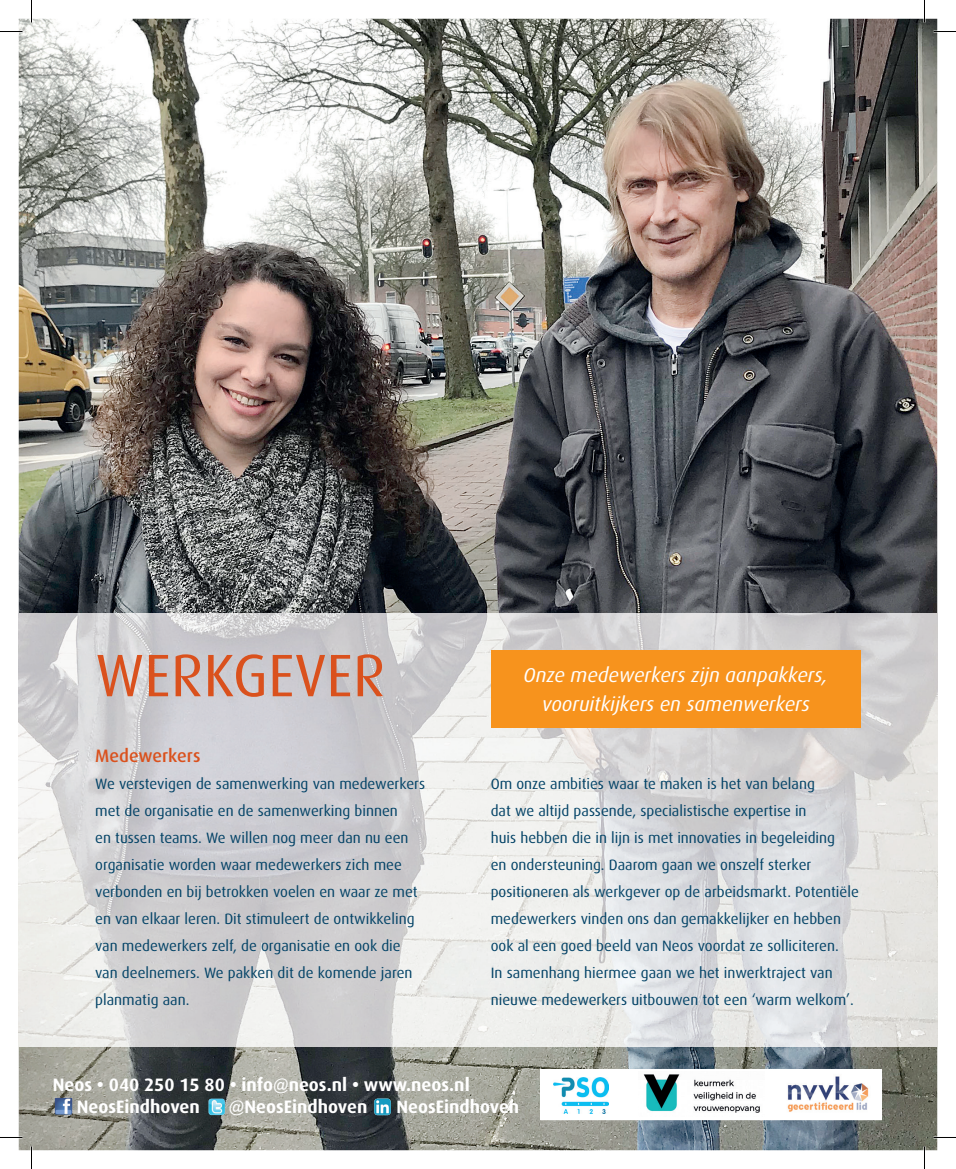
<style>
.page{position:relative;width:956px;height:1169px;background:#fff}
.page>*{position:absolute;margin:0;border:0;box-sizing:border-box;transform-origin:0 0}
.t1{font:60px "Dax";color:#da511d}
.t2{font:italic 19.95px/28.7px "Dax";color:#fff;text-align:center}
.t3{font:700 18px/21.6px "Dax";color:#fff}
.t4{font:500 18px "Dax";color:#da511d}
.t5{font:15px/27px "Dax";color:#024266}
</style>
<div class="page">
<img style="left:19px;top:19px;width:918px;height:1131px">
<img style="left:19px;top:613px;width:918px;height:433px">
<div style="left:491px;top:650px;width:370px;height:78px;background:#f7931d"></div>
<img style="left:54px;top:1097px;width:18px;height:18px">
<img style="left:54px;top:1098px;width:18px;height:16px">
<img style="left:208px;top:1098px;width:17px;height:17px">
<svg style="left:376px;top:1114px;width:13px;height:1px"></svg>
<img style="left:374px;top:1098px;width:17px;height:16px">
<div style="left:540px;top:1069px;width:342px;height:51px;background:#fff"></div>
<img style="left:553px;top:1077px;width:56px;height:36px">
<img style="left:643px;top:1074px;width:117px;height:39px">
<img style="left:787px;top:1076px;width:82px;height:36px">
<hr style="left:0;top:1136px;width:22px;height:2px;background:#fff">
<hr style="left:933px;top:1136px;width:23px;height:2px;background:#fff">
<hr style="left:923px;top:0;width:2px;height:23px;background:#fff">
<hr style="left:923px;top:1146px;width:2px;height:23px;background:#fff">
<svg style="left:0;top:31px;width:22px;height:1px"></svg>
<svg style="left:933px;top:31px;width:23px;height:1px"></svg>
<svg style="left:0;top:1137px;width:22px;height:1px"></svg>
<svg style="left:933px;top:1137px;width:23px;height:1px"></svg>
<svg style="left:31px;top:0;width:1px;height:23px"></svg>
<svg style="left:31px;top:1146px;width:1px;height:23px"></svg>
<svg style="left:924px;top:0;width:1px;height:23px"></svg>
<svg style="left:924px;top:1146px;width:1px;height:23px"></svg>
<h1 class="t1" style="left:95px;top:642px;width:292px">WERKGEVER</h1>
<p class="t4" style="left:95px;top:746px;width:107px">Medewerkers</p>
<p class="t5" style="left:95px;top:770px;width:331px">We verstevigen de samenwerking van medewerkers met de organisatie en de samenwerking binnen<br>en tussen teams. We willen nog meer dan nu een organisatie worden waar medewerkers zich mee verbonden en bij betrokken voelen en waar ze met en van elkaar leren. Dit stimuleert de ontwikkeling van medewerkers zelf, de organisatie en ook die van deelnemers. We pakken dit de komende jaren planmatig aan.</p>
<h2 class="t2" style="left:524px;top:661px;width:306px">Onze medewerkers zijn aanpakkers, vooruitkijkers en samenwerkers</h2>
<p class="t5" style="left:491px;top:770px;width:370px">Om onze ambities waar te maken is het van belang<br>dat we altijd passende, specialistische expertise in<br>huis hebben die in lijn is met innovaties in begeleiding<br>en ondersteuning. Daarom gaan we onszelf sterker positioneren als werkgever op de arbeidsmarkt. Potentiële medewerkers vinden ons dan gemakkelijker en hebben ook al een goed beeld van Neos voordat ze solliciteren.<br>In samenhang hiermee gaan we het inwerktraject van nieuwe medewerkers uitbouwen tot een ‘warm welkom’.</p>
<p class="t3" style="left:77px;top:1074px;width:394px;text-indent:-24px">Neos • 040 250 15 80 • info@neos.nl • www.neos.nl<br>NeosEindhoven</p>
<p class="t3" style="left:229px;top:1095px;width:140px">@NeosEindhoven</p>
<p class="t3" style="left:396px;top:1095px;width:124px">NeosEindhoven</p>
</div>
